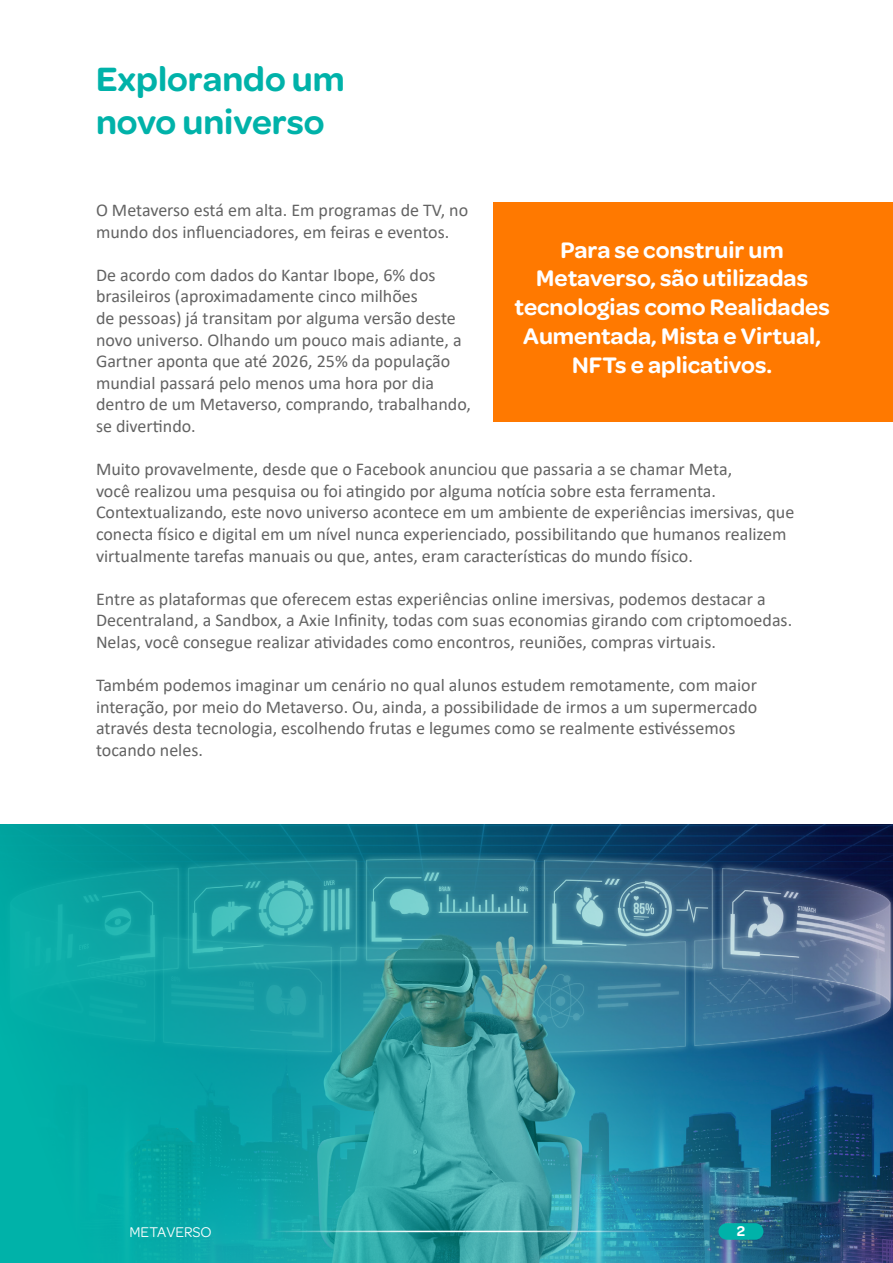
<style>
.page{position:relative;width:893px;height:1263px;background:#fff}
.page>*{position:absolute;margin:0;border:0;box-sizing:border-box;transform-origin:0 0}
.t1{font:600 36px/43.2px "Omnes";color:#00b2a9}
.t2{font:600 24px/28.8px "Omnes";color:#fff;text-align:center}
.t3{font:18px/21.6px "Calibri";color:#636363}
.t4{font:15px "Omnes";color:#fff}
.t5{font:600 15px "Omnes";color:#fff}
</style>
<div class="page">
<img style="left:0;top:824px;width:893px;height:439px">
<div style="left:718px;top:1223px;width:45px;height:17px;background:#00b2a9;border-radius:8px"></div>
<hr style="left:275px;top:1231px;width:190px;height:1px;background:#fff">
<hr style="left:465px;top:1231px;width:190px;height:1px;background:#fff">
<div style="left:493px;top:202px;width:400px;height:220px;background:#ff7900"></div>
<h1 class="t1" style="left:96px;top:56px;width:250px">Explorando um novo universo</h1>
<p class="t3" style="left:96px;top:199px;width:374px">O Metaverso está em alta. Em programas de TV, no mundo dos influenciadores, em feiras e eventos.</p>
<p class="t3" style="left:96px;top:264px;width:377px">De acordo com dados do Kantar Ibope, 6% dos brasileiros (aproximadamente cinco milhões<br>de pessoas) já transitam por alguma versão deste novo universo. Olhando um pouco mais adiante, a Gartner aponta que até 2026, 25% da população mundial passará pelo menos uma hora por dia dentro de um Metaverso, comprando, trabalhando, se divertindo.</p>
<p class="t3" style="left:96px;top:458px;width:700px">Muito provavelmente, desde que o Facebook anunciou que passaria a se chamar Meta,<br>você realizou uma pesquisa ou foi atingido por alguma notícia sobre esta ferramenta.<br>Contextualizando, este novo universo acontece em um ambiente de experiências imersivas, que conecta físico e digital em um nível nunca experienciado, possibilitando que humanos realizem virtualmente tarefas manuais ou que, antes, eram características do mundo físico.</p>
<p class="t3" style="left:96px;top:588px;width:698px">Entre as plataformas que oferecem estas experiências online imersivas, podemos destacar a<br>Decentraland, a Sandbox, a Axie Infinity, todas com suas economias girando com criptomoedas.<br>Nelas, você consegue realizar atividades como encontros, reuniões, compras virtuais.</p>
<p class="t3" style="left:96px;top:674px;width:663px">Também podemos imaginar um cenário no qual alunos estudem remotamente, com maior interação, por meio do Metaverso. Ou, ainda, a possibilidade de irmos a um supermercado através desta tecnologia, escolhendo frutas e legumes como se realmente estivéssemos tocando neles.</p>
<h2 class="t2" style="left:515px;top:234px;width:317px">Para se construir um<br>Metaverso, são utilizadas tecnologias como Realidades<br>Aumentada, Mista e Virtual,<br>NFTs e aplicativos.</h2>
<p class="t4" style="left:130px;top:1221px;width:84px">METAVERSO</p>
<p class="t5" style="left:737px;top:1220px;width:10px">2</p>
</div>
